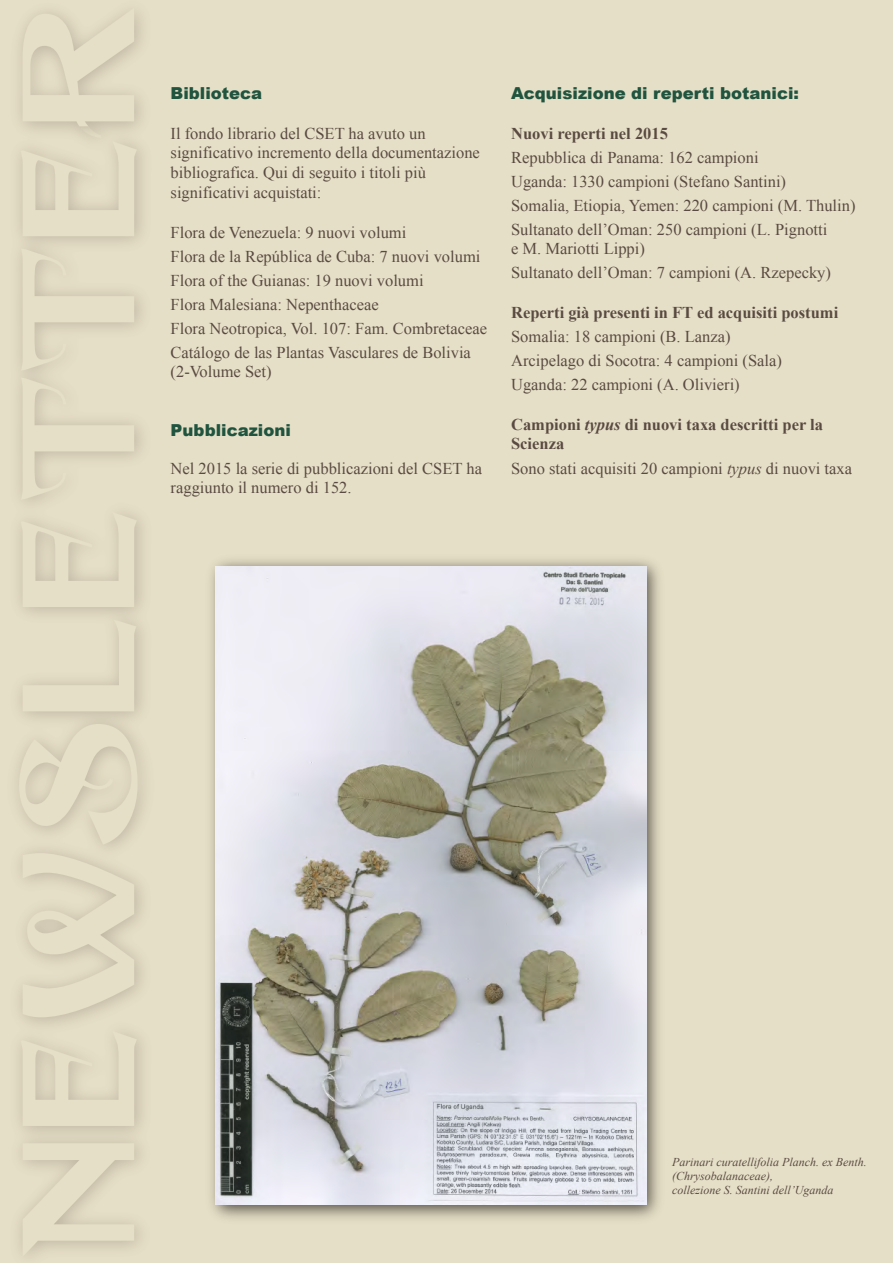
<style>
.page{position:relative;width:893px;height:1263px;background:#e6dfc7}
.page>*{position:absolute;margin:0;border:0;box-sizing:border-box;transform-origin:0 0}
.t1{font:16.5px/24px "Times New Roman";color:#5a4b42}
.t2{font:900 16.5px "Arial";color:#20543f}
.t3{font:700 16.5px/19.8px "Times New Roman";color:#5a4b42}
.t4{font:italic 12px/14.4px "Times New Roman";color:#5a4b42}
.s1{font-weight:700}
.s2{font-style:italic}
</style>
<div class="page">
<img style="left:210px;top:559px;width:450px;height:660px">
<img style="left:216px;top:566px;width:430px;height:638px">
<svg style="left:23px;top:1143px;width:111px;height:114px"></svg>
<svg style="left:21px;top:1031px;width:116px;height:95px"></svg>
<svg style="left:23px;top:853px;width:111px;height:164px"></svg>
<svg style="left:19px;top:724px;width:119px;height:121px"></svg>
<svg style="left:23px;top:620px;width:113px;height:91px"></svg>
<svg style="left:21px;top:512px;width:116px;height:95px"></svg>
<svg style="left:21px;top:377px;width:113px;height:123px"></svg>
<svg style="left:21px;top:248px;width:113px;height:123px"></svg>
<svg style="left:21px;top:12px;width:116px;height:224px"></svg>
<p class="t2" style="left:171px;top:81px;width:93px">Biblioteca</p>
<p class="t1" style="left:171px;top:123px;width:311px;line-height:19.8px">Il fondo librario del CSET ha avuto un significativo incremento della documentazione bibliografica. Qui di seguito i titoli più significativi acquistati:</p>
<p class="t1" style="left:171px;top:220px;width:318px">Flora de Venezuela: 9 nuovi volumi<br>Flora de la República de Cuba: 7 nuovi volumi Flora of the Guianas: 19 nuovi volumi<br>Flora Malesiana: Nepenthaceae<br>Flora Neotropica, Vol. 107: Fam. Combretaceae Catálogo de las Plantas Vasculares de Bolivia</p>
<p class="t1" style="left:171px;top:360px;width:102px">(2-Volume Set)</p>
<p class="t2" style="left:171px;top:418px;width:122px">Pubblicazioni</p>
<p class="t1" style="left:171px;top:458px;width:313px;line-height:19.8px">Nel 2015 la serie di pubblicazioni del CSET ha raggiunto il numero di 152.</p>
<p class="t2" style="left:511px;top:81px;width:290px">Acquisizione di reperti botanici:</p>
<p class="t1" style="left:511px;top:121px;width:346px"><span class="s1">Nuovi reperti nel 2015<br></span>Repubblica di Panama: 162 campioni<br>Uganda: 1330 campioni (Stefano Santini)<br>Somalia, Etiopia, Yemen: 220 campioni (M. Thulin)<br>Sultanato dell’Oman: 250 campioni (L. Pignotti</p>
<p class="t1" style="left:511px;top:237px;width:321px">e M. Mariotti Lippi)<br>Sultanato dell’Oman: 7 campioni (A. Rzepecky)</p>
<p class="t1" style="left:511px;top:300px;width:329px"><span class="s1">Reperti già presenti in FT ed acquisiti postumi </span>Somalia: 18 campioni (B. Lanza)<br>Arcipelago di Socotra: 4 campioni (Sala)<br>Uganda: 22 campioni (A. Olivieri)</p>
<p class="t3" style="left:511px;top:414px;width:313px">Campioni <span class="s2">typus</span> di nuovi taxa descritti per la<br>Scienza</p>
<p class="t1" style="left:511px;top:456px;width:343px">Sono stati acquisiti 20 campioni <span class="s2">typus</span> di nuovi taxa</p>
<p class="t4" style="left:672px;top:1154px;width:196px">Parinari curatellifolia Planch. ex Benth. (Chrysobalanaceae),<br>collezione S. Santini dell’Uganda</p>
</div>
